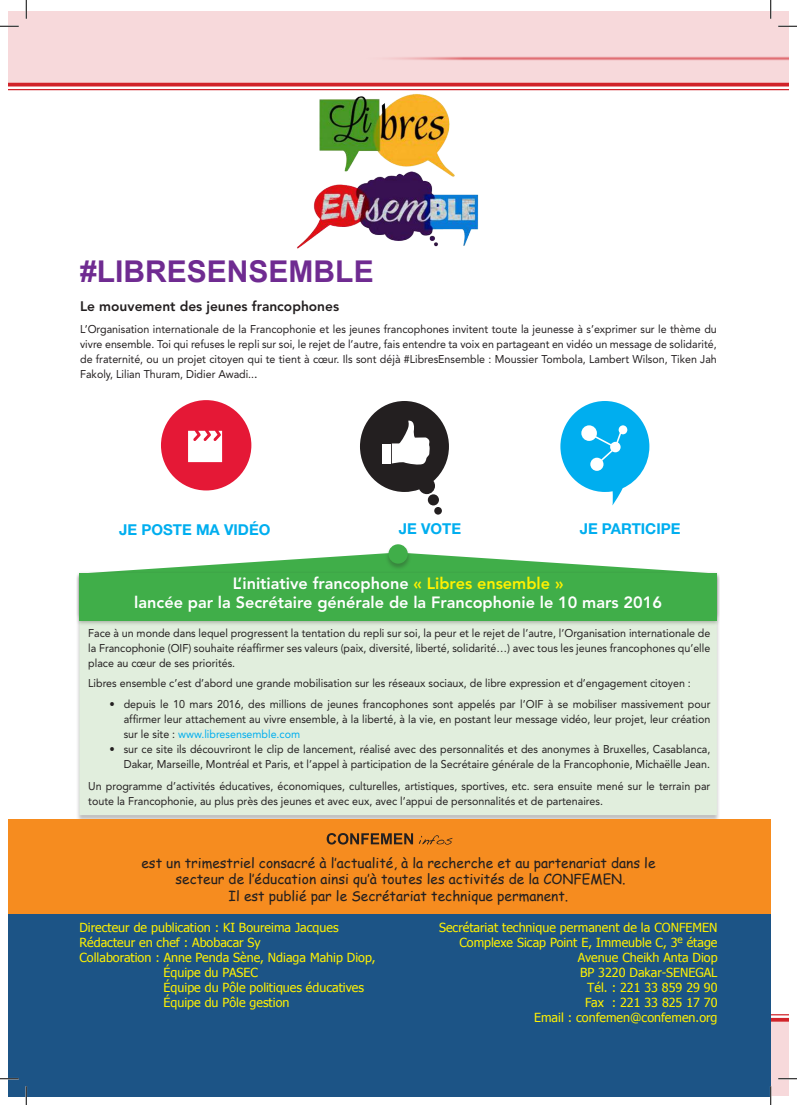
<style>
.page{position:relative;width:797px;height:1105px;background:#fff}
.page>*{position:absolute;margin:0;border:0;box-sizing:border-box;transform-origin:0 0}
.t1{font:700 30px "Arial";color:#6f2b91}
.t2{font:800 16.25px/19.5px "Avenir";color:#fff;text-align:center}
.t3{font:700 15px "Helvetica Neue LT Std";color:#00aeef}
.t4{font:13.75px/16.5px "Comic Sans MS";color:#231f20;text-align:center}
.t5{font:800 13.75px "Avenir";color:#231f20}
.t6{font:12.5px/15px "Tahoma";color:#fff101;text-align:right}
.t7{font:11.25px/15px "Avenir";color:#231f20;text-align:justify;scale:.95 1}
.s1{font-size:12.5px}
.s2{color:#fff101}
.s3{color:#00aeef}
</style>
<div class="page">
<div style="left:9px;top:11px;width:779px;height:75px;background:#f7d9db"></div>
<div style="left:9px;top:1021px;width:779px;height:74px;background:linear-gradient(to bottom,#f9dadc,#f2d6d8)"></div>
<svg style="left:391px;top:56px;width:397px;height:5px"></svg>
<hr style="left:9px;top:83px;width:779px;height:3px;background:#d1232a">
<hr style="left:9px;top:89px;width:779px;height:1px;background:#d1232a">
<hr style="left:9px;top:1014px;width:779px;height:1px;background:#d1232a">
<svg style="left:770px;top:1018px;width:18px;height:4px"></svg>
<div style="left:161px;top:400px;width:90px;height:90px;background:#e51836;border-radius:50%"></div>
<svg style="left:134px;top:553px;width:528px;height:17px"></svg>
<div style="left:75px;top:573px;width:645px;height:249px;background:#231f20;opacity:.29"></div>
<div style="left:79px;top:626px;width:638px;height:189px;background:#e1eedd"></div>
<div style="left:9px;top:819px;width:761px;height:95px;background:#f68c1f"></div>
<div style="left:9px;top:914px;width:761px;height:182px;background:#1c5486"></div>
<svg style="left:327px;top:833px;width:86px;height:11px"></svg>
<svg style="left:419px;top:835px;width:33px;height:10px"></svg>
<img style="left:281px;top:86px;width:219px;height:163px">
<div style="left:428px;top:494px;width:11px;height:11px;background:#231f20;border-radius:50%"></div>
<div style="left:434px;top:507px;width:8px;height:8px;background:#231f20;border-radius:50%"></div>
<svg style="left:188px;top:431px;width:34px;height:31px"></svg>
<svg style="left:360px;top:401px;width:89px;height:93px"></svg>
<div style="left:382px;top:444px;width:8px;height:20px;background:#fff"></div>
<svg style="left:560px;top:401px;width:89px;height:104px"></svg>
<div style="left:75px;top:570px;width:645px;height:56px;background:#231f20;opacity:.29"></div>
<div style="left:79px;top:573px;width:637px;height:47px;background:#40ae49"></div>
<div style="left:384px;top:544px;width:27px;height:27px;background:#231f20;opacity:.29"></div>
<div style="left:388px;top:544px;width:20px;height:20px;background:#40ae49;border-radius:50%"></div>
<svg style="left:0;top:25px;width:19px;height:2px"></svg>
<svg style="left:778px;top:25px;width:19px;height:2px"></svg>
<svg style="left:0;top:1078px;width:19px;height:1px"></svg>
<svg style="left:778px;top:1078px;width:19px;height:1px"></svg>
<svg style="left:25px;top:0;width:2px;height:19px"></svg>
<svg style="left:25px;top:1086px;width:2px;height:19px"></svg>
<svg style="left:770px;top:0;width:1px;height:19px"></svg>
<svg style="left:770px;top:1086px;width:1px;height:19px"></svg>
<h1 class="t1" style="left:80px;top:251px;width:295px">#LIBRESENSEMBLE</h1>
<p class="t5" style="left:80px;top:298px;width:260px">Le mouvement des jeunes francophones</p>
<p class="t7" style="left:80px;top:321px;width:671px">L’Organisation internationale de la Francophonie et les jeunes francophones invitent toute la jeunesse à s’exprimer sur le thème du vivre ensemble. Toi qui refuses le repli sur soi, le rejet de l’autre, fais entendre ta voix en partageant en vidéo un message de solidarité, de fraternité, ou un projet citoyen qui te tient à cœur. Ils sont déjà #LibresEnsemble : Moussier Tombola, Lambert Wilson, Tiken Jah Fakoly, Lilian Thuram, Didier Awadi..<span class="s1">.</span></p>
<h3 class="t3" style="left:119px;top:521px;width:153px">JE POSTE MA VIDÉO</h3>
<h3 class="t3" style="left:399px;top:519px;width:64px">JE VOTE</h3>
<h3 class="t3" style="left:579px;top:519px;width:102px">JE PARTICIPE</h3>
<h2 class="t2" style="left:134px;top:573px;width:529px">L’initiative francophone <span class="s2">« Libres ensemble »<br></span>lancée par la Secrétaire générale de la Francophonie le 10 mars 2016</h2>
<p class="t7" style="left:88px;top:626px;width:656px">Face à un monde dans lequel progressent la tentation du repli sur soi, la peur et le rejet de l’autre, l’Organisation internationale de la Francophonie (OIF) souhaite réaffirmer ses valeurs (paix, diversité, liberté, solidarité…) avec tous les jeunes francophones qu’elle place au cœur de ses priorités.</p>
<p class="t7" style="left:88px;top:676px;width:636px">Libres ensemble c’est d’abord une grande mobilisation sur les réseaux sociaux, de libre expression et d’engagement citoyen :</p>
<p class="t7" style="left:124px;top:696px;width:619px;text-indent:-14px">• depuis le 10 mars 2016, des millions de jeunes francophones sont appelés par l’OIF à se mobiliser massivement pour affirmer leur attachement au vivre ensemble, à la liberté, à la vie, en postant leur message vidéo, leur projet, leur création sur le site : <span class="s3">www.libresensemble.com</span></p>
<p class="t7" style="left:110px;top:741px;width:634px;text-align:right">• sur ce site ils découvriront le clip de lancement, réalisé avec des personnalités et des anonymes à Bruxelles, Casablanca,<br>Dakar, Marseille, Montréal et Paris, et l’appel à participation de la Secrétaire générale de la Francophonie, Michaëlle Jean.</p>
<p class="t7" style="left:88px;top:778px;width:656px">Un programme d’activités éducatives, économiques, culturelles, artistiques, sportives, etc. sera ensuite mené sur le terrain par toute la Francophonie, au plus près des jeunes et avec eux, avec l’appui de personnalités et de partenaires.</p>
<p class="t4" style="left:141px;top:854px;width:515px">est un trimestriel consacré à l’actualité, à la recherche et au partenariat dans le secteur de l’éducation ainsi qu’à toutes les activités de la CONFEMEN.<br>Il est publié par le Secrétariat technique permanent.</p>
<p class="t6" style="left:79px;top:920px;width:261px">Directeur de publication : KI Boureima Jacques</p>
<p class="t6" style="left:79px;top:935px;width:183px">Rédacteur en chef : Abobacar Sy</p>
<p class="t6" style="left:79px;top:950px;width:297px">Collaboration : Anne Penda Sène, Ndiaga Mahip Diop,</p>
<p class="t6" style="left:163px;top:965px;width:96px">Équipe du PASEC</p>
<p class="t6" style="left:164px;top:980px;width:202px">Équipe du Pôle politiques éducatives</p>
<p class="t6" style="left:163px;top:995px;width:127px">Équipe du Pôle gestion</p>
<p class="t6" style="left:439px;top:920px;width:280px">Secrétariat technique permanent de la CONFEMEN<br>Complexe Sicap Point E, Immeuble C, 3<sup>e</sup> étage<br>Avenue Cheikh Anta Diop<br>BP 3220 Dakar-SENEGAL<br>Tél. : 221 33 859 29 90<br>Fax : 221 33 825 17 70<br>Email : confemen@confemen.org</p>
</div>
